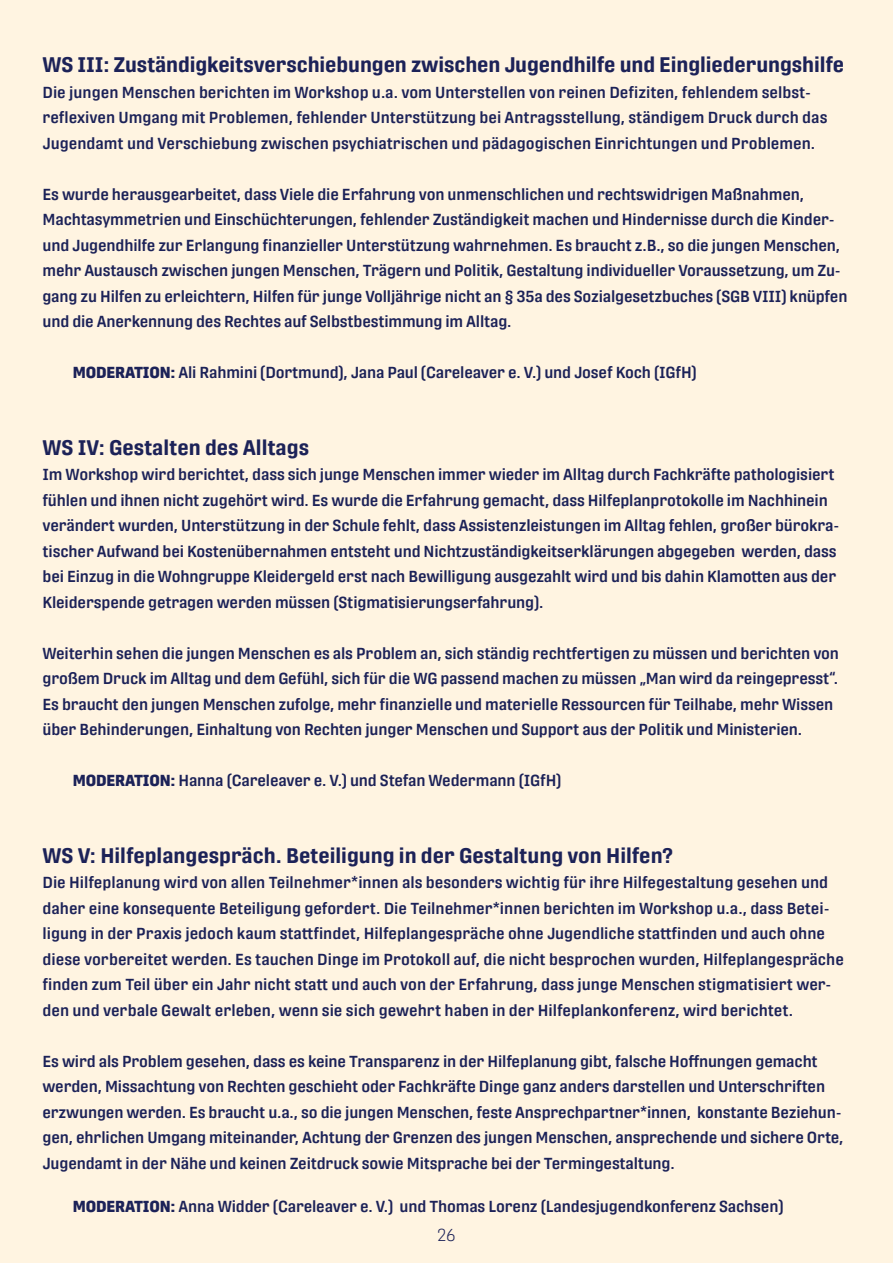
<style>
.page{position:relative;width:893px;height:1263px;background:#fff4e1}
.page>*{position:absolute;margin:0;border:0;box-sizing:border-box;transform-origin:0 0}
.t1{font:700 21px "Protipo Narrow";letter-spacing:-.005em;color:#1c2258}
.t2{font:300 17.25px "Protipo Narrow";color:#1c2258}
.t3{font:600 15.9px/25.5px "Protipo Narrow";letter-spacing:-.01em;color:#1c2258}
.s1{font-weight:800}
</style>
<div class="page">
<p class="t1" style="left:43px;top:53px;width:803px">WS III: Zuständigkeitsverschiebungen zwischen Jugendhilfe und Eingliederungshilfe</p>
<p class="t3" style="left:43px;top:79px;width:786px">Die jungen Menschen berichten im Workshop u.a. vom Unterstellen von reinen Defiziten, fehlendem selbst&shy;reflexiven Umgang mit Problemen, fehlender Unterstützung bei Antragsstellung, ständigem Druck durch das<br>Jugendamt und Verschiebung zwischen psychiatrischen und pädagogischen Einrichtungen und Problemen.</p>
<p class="t3" style="left:43px;top:181px;width:806px">Es wurde herausgearbeitet, dass Viele die Erfahrung von unmenschlichen und rechtswidrigen Maßnahmen, Machtasymmetrien und Einschüchterungen, fehlender Zuständigkeit machen und Hindernisse durch die Kinder&shy;und Jugendhilfe zur Erlangung finanzieller Unterstützung wahrnehmen. Es braucht z.B., so die jungen Menschen, mehr Austausch zwischen jungen Menschen, Trägern und Politik, Gestaltung individueller Voraussetzung, um Zu&shy;gang zu Hilfen zu erleichtern, Hilfen für junge Volljährige nicht an § 35a des Sozialgesetzbuches (SGB VIII) knüpfen und die Anerkennung des Rechtes auf Selbstbestimmung im Alltag.</p>
<p class="t3" style="left:73px;top:360px;width:625px"><span class="s1">MODERATION:</span> Ali Rahmini (Dortmund), Jana Paul (Careleaver e. V.) und Josef Koch (IGfH)</p>
<p class="t1" style="left:43px;top:435px;width:268px">WS IV: Gestalten des Alltags</p>
<p class="t3" style="left:43px;top:462px;width:798px">Im Workshop wird berichtet, dass sich junge Menschen immer wieder im Alltag durch Fachkräfte pathologisiert fühlen und ihnen nicht zugehört wird. Es wurde die Erfahrung gemacht, dass Hilfeplanprotokolle im Nachhinein verändert wurden, Unterstützung in der Schule fehlt, dass Assistenzleistungen im Alltag fehlen, großer bürokra&shy;tischer Aufwand bei Kostenübernahmen entsteht und Nichtzuständigkeitserklärungen abgegeben werden, dass bei Einzug in die Wohngruppe Kleidergeld erst nach Bewilligung ausgezahlt wird und bis dahin Klamotten aus der Kleiderspende getragen werden müssen (Stigmatisierungserfahrung).</p>
<p class="t3" style="left:43px;top:640px;width:798px">Weiterhin sehen die jungen Menschen es als Problem an, sich ständig rechtfertigen zu müssen und berichten von großem Druck im Alltag und dem Gefühl, sich für die WG passend machen zu müssen „Man wird da reingepresst“.<br>Es braucht den jungen Menschen zufolge, mehr finanzielle und materielle Ressourcen für Teilhabe, mehr Wissen über Behinderungen, Einhaltung von Rechten junger Menschen und Support aus der Politik und Ministerien.</p>
<p class="t3" style="left:73px;top:768px;width:490px"><span class="s1">MODERATION:</span> Hanna (Careleaver e. V.) und Stefan Wedermann (IGfH)</p>
<p class="t1" style="left:43px;top:843px;width:632px">WS V: Hilfeplangespräch. Beteiligung in der Gestaltung von Hilfen?</p>
<p class="t3" style="left:43px;top:870px;width:803px">Die Hilfeplanung wird von allen Teilnehmer*innen als besonders wichtig für ihre Hilfegestaltung gesehen und daher eine konsequente Beteiligung gefordert. Die Teilnehmer*innen berichten im Workshop u.a., dass Betei&shy;ligung in der Praxis jedoch kaum stattfindet, Hilfeplangespräche ohne Jugendliche stattfinden und auch ohne diese vorbereitet werden. Es tauchen Dinge im Protokoll auf, die nicht besprochen wurden, Hilfeplangespräche finden zum Teil über ein Jahr nicht statt und auch von der Erfahrung, dass junge Menschen stigmatisiert wer&shy;den und verbale Gewalt erleben, wenn sie sich gewehrt haben in der Hilfeplankonferenz, wird berichtet.</p>
<p class="t3" style="left:43px;top:1048px;width:803px">Es wird als Problem gesehen, dass es keine Transparenz in der Hilfeplanung gibt, falsche Hoffnungen gemacht werden, Missachtung von Rechten geschieht oder Fachkräfte Dinge ganz anders darstellen und Unterschriften erzwungen werden. Es braucht u.a., so die jungen Menschen, feste Ansprechpartner*innen, konstante Beziehun&shy;gen, ehrlichen Umgang miteinander, Achtung der Grenzen des jungen Menschen, ansprechende und sichere Orte, Jugendamt in der Nähe und keinen Zeitdruck sowie Mitsprache bei der Termingestaltung.</p>
<p class="t3" style="left:73px;top:1194px;width:712px"><span class="s1">MODERATION:</span> Anna Widder (Careleaver e. V.) und Thomas Lorenz (Landesjugendkonferenz Sachsen)</p>
<p class="t2" style="left:437px;top:1224px;width:20px">26</p>
</div>
